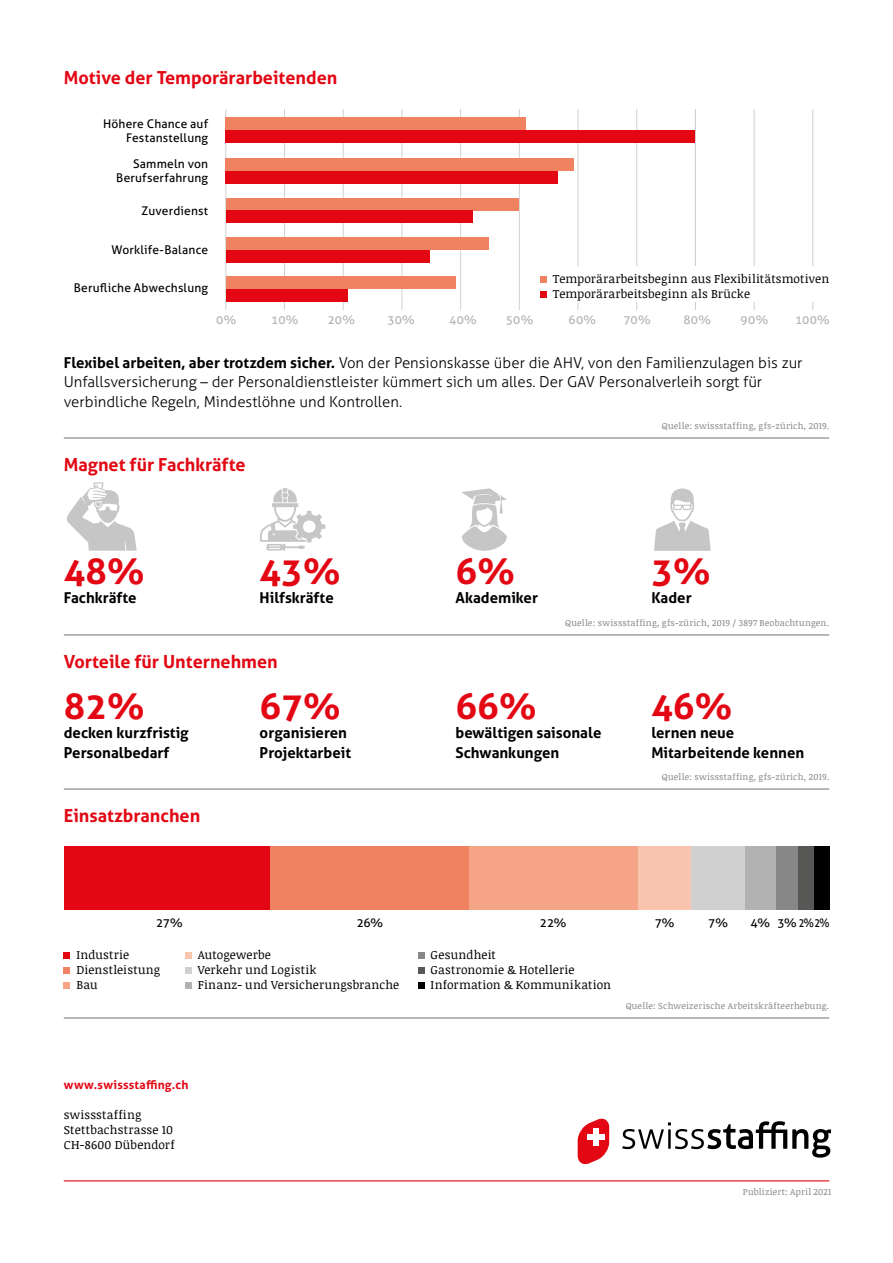
<style>
.page{position:relative;width:893px;height:1263px;background:#fff}
.page>*{position:absolute;margin:0;border:0;box-sizing:border-box;transform-origin:0 0}
.t1{font:700 36px "Aller";color:#e30613}
.t2{font:700 18px "Aller";color:#e30613}
.t3{font:300 15px/19.5px "Aller";color:#000}
.t4{font:700 15px/19.5px "Aller";color:#000}
.t5{font:12px/15px "Noticia Text";letter-spacing:.015em;color:#000}
.t6{font:12px/14.2px "Aller";letter-spacing:.015em;color:#000;text-align:right}
.t7{font:12px "Aller";letter-spacing:.01em;color:#b3b2b2}
.t8{font:700 12px "Aller";letter-spacing:.02em;color:#e30613}
.t9{font:9px "Noticia Text";letter-spacing:.03em;color:#878787}
.s1{font-weight:700}
</style>
<div class="page">
<svg style="left:67px;top:482px;width:70px;height:69px"></svg>
<svg style="left:260px;top:488px;width:65px;height:62px"></svg>
<hr style="left:64px;top:438px;width:765px;height:1px;background:#706f6f">
<hr style="left:225px;top:109px;width:1px;height:201px;background:#d0d0d0">
<hr style="left:284px;top:109px;width:1px;height:201px;background:#d0d0d0">
<hr style="left:343px;top:109px;width:1px;height:201px;background:#d0d0d0">
<hr style="left:402px;top:109px;width:1px;height:201px;background:#d0d0d0">
<hr style="left:460px;top:109px;width:1px;height:201px;background:#d0d0d0">
<hr style="left:519px;top:109px;width:1px;height:201px;background:#d0d0d0">
<hr style="left:578px;top:109px;width:1px;height:201px;background:#d0d0d0">
<hr style="left:636px;top:109px;width:1px;height:201px;background:#d0d0d0">
<hr style="left:695px;top:109px;width:1px;height:201px;background:#d0d0d0">
<hr style="left:754px;top:109px;width:1px;height:201px;background:#d0d0d0">
<hr style="left:812px;top:109px;width:1px;height:201px;background:#d0d0d0">
<div style="left:226px;top:237px;width:263px;height:13px;background:#f08262"></div>
<div style="left:226px;top:250px;width:204px;height:13px;background:#e30613"></div>
<div style="left:226px;top:276px;width:230px;height:13px;background:#f08262"></div>
<div style="left:226px;top:289px;width:121px;height:13px;background:#e30613"></div>
<div style="left:226px;top:198px;width:293px;height:12px;background:#f08262"></div>
<div style="left:226px;top:210px;width:247px;height:13px;background:#e30613"></div>
<div style="left:225px;top:171px;width:333px;height:13px;background:#e30613"></div>
<div style="left:225px;top:117px;width:301px;height:13px;background:#f08262"></div>
<div style="left:225px;top:130px;width:470px;height:13px;background:#e30613"></div>
<div style="left:225px;top:158px;width:349px;height:13px;background:#f08262"></div>
<div style="left:540px;top:266px;width:298px;height:36px;background:#fff"></div>
<div style="left:540px;top:276px;width:6px;height:7px;background:#f08262"></div>
<div style="left:540px;top:291px;width:6px;height:7px;background:#e30613"></div>
<hr style="left:64px;top:635px;width:765px;height:1px;background:#706f6f">
<svg style="left:462px;top:488px;width:45px;height:63px"></svg>
<svg style="left:654px;top:488px;width:57px;height:63px"></svg>
<hr style="left:64px;top:789px;width:765px;height:1px;background:#706f6f">
<div style="left:64px;top:952px;width:6px;height:7px;background:#e30613"></div>
<div style="left:64px;top:967px;width:6px;height:7px;background:#f08262"></div>
<div style="left:64px;top:982px;width:6px;height:7px;background:#f5a488"></div>
<div style="left:64px;top:846px;width:206px;height:64px;background:#e30613"></div>
<div style="left:270px;top:846px;width:199px;height:64px;background:#f08262"></div>
<div style="left:469px;top:846px;width:169px;height:64px;background:#f5a488"></div>
<div style="left:638px;top:846px;width:53px;height:64px;background:#f9c5af"></div>
<div style="left:691px;top:846px;width:54px;height:64px;background:#d0d0d0"></div>
<div style="left:745px;top:846px;width:31px;height:64px;background:#b3b2b2"></div>
<div style="left:776px;top:846px;width:23px;height:64px;background:#878787"></div>
<div style="left:799px;top:846px;width:15px;height:64px;background:#575756"></div>
<div style="left:814px;top:846px;width:15px;height:64px;background:#000"></div>
<div style="left:185px;top:952px;width:6px;height:7px;background:#f9c5af"></div>
<div style="left:185px;top:967px;width:6px;height:7px;background:#d0d0d0"></div>
<div style="left:185px;top:982px;width:6px;height:7px;background:#b3b2b2"></div>
<div style="left:418px;top:952px;width:6px;height:7px;background:#878787"></div>
<div style="left:418px;top:967px;width:6px;height:7px;background:#575756"></div>
<div style="left:418px;top:982px;width:6px;height:7px;background:#000"></div>
<svg style="left:578px;top:1118px;width:31px;height:47px"></svg>
<div style="left:588px;top:1134px;width:17px;height:5px;background:#fff"></div>
<div style="left:594px;top:1128px;width:5px;height:17px;background:#fff"></div>
<svg style="left:622px;top:1121px;width:209px;height:36px"></svg>
<hr style="left:64px;top:1017px;width:765px;height:1px;background:#706f6f">
<hr style="left:64px;top:1180px;width:765px;height:1px;background:#e30613">
<h2 class="t2" style="left:64px;top:67px;width:275px">Motive der Temporärarbeitenden</h2>
<p class="t6" style="left:103px;top:116px;width:107px">Höhere Chance auf<br>Festanstellung</p>
<p class="t6" style="left:116px;top:157px;width:93px">Sammeln von<br>Berufserfahrung</p>
<p class="t6" style="left:142px;top:204px;width:68px">Zuverdienst</p>
<p class="t6" style="left:112px;top:242px;width:98px">Worklife-Balance</p>
<p class="t6" style="left:74px;top:280px;width:136px">Berufliche Abwechslung</p>
<p class="t5" style="left:553px;top:271px;width:278px">Temporärarbeitsbeginn aus Flexibilitätsmotiven<br>Temporärarbeitsbeginn als Brücke</p>
<p class="t7" style="left:216px;top:312px;width:22px">0%</p>
<p class="t7" style="left:271px;top:312px;width:29px">10%</p>
<p class="t7" style="left:328px;top:312px;width:29px">20%</p>
<p class="t7" style="left:387px;top:312px;width:29px">30%</p>
<p class="t7" style="left:449px;top:312px;width:29px">40%</p>
<p class="t7" style="left:506px;top:312px;width:29px">50%</p>
<p class="t7" style="left:568px;top:312px;width:29px">60%</p>
<p class="t7" style="left:623px;top:312px;width:29px">70%</p>
<p class="t7" style="left:683px;top:312px;width:29px">80%</p>
<p class="t7" style="left:741px;top:312px;width:29px">90%</p>
<p class="t7" style="left:795px;top:312px;width:36px">100%</p>
<p class="t3" style="left:64px;top:353px;width:740px"><span class="s1">Flexibel arbeiten, aber trotzdem sicher.</span> Von der Pensionskasse über die AHV, von den Familienzulagen bis zur<br>Unfallsversicherung – der Personaldienstleister kümmert sich um alles. Der GAV Personalverleih sorgt für verbindliche Regeln, Mindestlöhne und Kontrollen.</p>
<h2 class="t2" style="left:64px;top:454px;width:183px">Magnet für Fachkräfte</h2>
<h1 class="t1" style="left:64px;top:549px;width:83px">48%</h1>
<p class="t4" style="left:64px;top:588px;width:74px">Fachkräfte</p>
<h1 class="t1" style="left:260px;top:549px;width:82px">43%</h1>
<p class="t4" style="left:260px;top:588px;width:76px">Hilfskräfte</p>
<h2 class="t2" style="left:64px;top:651px;width:215px">Vorteile für Unternehmen</h2>
<h1 class="t1" style="left:64px;top:683px;width:83px">82%</h1>
<p class="t4" style="left:64px;top:723px;width:126px">decken kurzfristig<br>Personalbedarf</p>
<h2 class="t2" style="left:64px;top:805px;width:138px">Einsatzbranchen</h2>
<h1 class="t1" style="left:260px;top:683px;width:82px">67%</h1>
<p class="t4" style="left:260px;top:723px;width:93px">organisieren<br>Projektarbeit</p>
<p class="t9" style="left:662px;top:419px;width:169px">Quelle: swissstaffing, gfs-zürich, 2019.</p>
<h1 class="t1" style="left:455px;top:549px;width:61px">6%</h1>
<p class="t4" style="left:455px;top:588px;width:84px">Akademiker</p>
<h1 class="t1" style="left:651px;top:549px;width:61px">3%</h1>
<p class="t4" style="left:651px;top:588px;width:42px">Kader</p>
<p class="t9" style="left:565px;top:616px;width:265px">Quelle: swissstaffing, gfs-zürich, 2019 / 3897 Beobachtungen.</p>
<h1 class="t1" style="left:455px;top:683px;width:82px">66%</h1>
<p class="t4" style="left:455px;top:723px;width:147px">bewältigen saisonale<br>Schwankungen</p>
<h1 class="t1" style="left:651px;top:683px;width:82px">46%</h1>
<p class="t4" style="left:651px;top:723px;width:154px">lernen neue<br>Mitarbeitende kennen</p>
<p class="t9" style="left:662px;top:770px;width:169px">Quelle: swissstaffing, gfs-zürich, 2019.</p>
<p class="t6" style="left:156px;top:916px;width:28px">27%</p>
<p class="t5" style="left:77px;top:946px;width:85px">Industrie<br>Dienstleistung<br>Bau</p>
<p class="t6" style="left:357px;top:916px;width:28px">26%</p>
<p class="t6" style="left:540px;top:916px;width:28px">22%</p>
<p class="t6" style="left:655px;top:916px;width:21px">7%</p>
<p class="t6" style="left:708px;top:916px;width:21px">7%</p>
<p class="t6" style="left:751px;top:916px;width:81px">4% 3% 2%2%</p>
<p class="t5" style="left:198px;top:946px;width:203px">Autogewerbe<br>Verkehr und Logistik<br>Finanz- und Versicherungsbranche</p>
<p class="t5" style="left:431px;top:946px;width:182px">Gesundheit<br>Gastronomie &amp; Hotellerie<br>Information &amp; Kommunikation</p>
<p class="t9" style="left:626px;top:999px;width:205px">Quelle: Schweizerische Arbeitskräfteerhebung.</p>
<p class="t8" style="left:64px;top:1077px;width:126px">www.swissstaffing.ch</p>
<p class="t5" style="left:64px;top:1107px;width:112px">swissstaffing<br>Stettbachstrasse 10<br>CH-8600 Dübendorf</p>
<p class="t9" style="left:743px;top:1185px;width:90px">Publiziert: April 2021</p>
</div>
